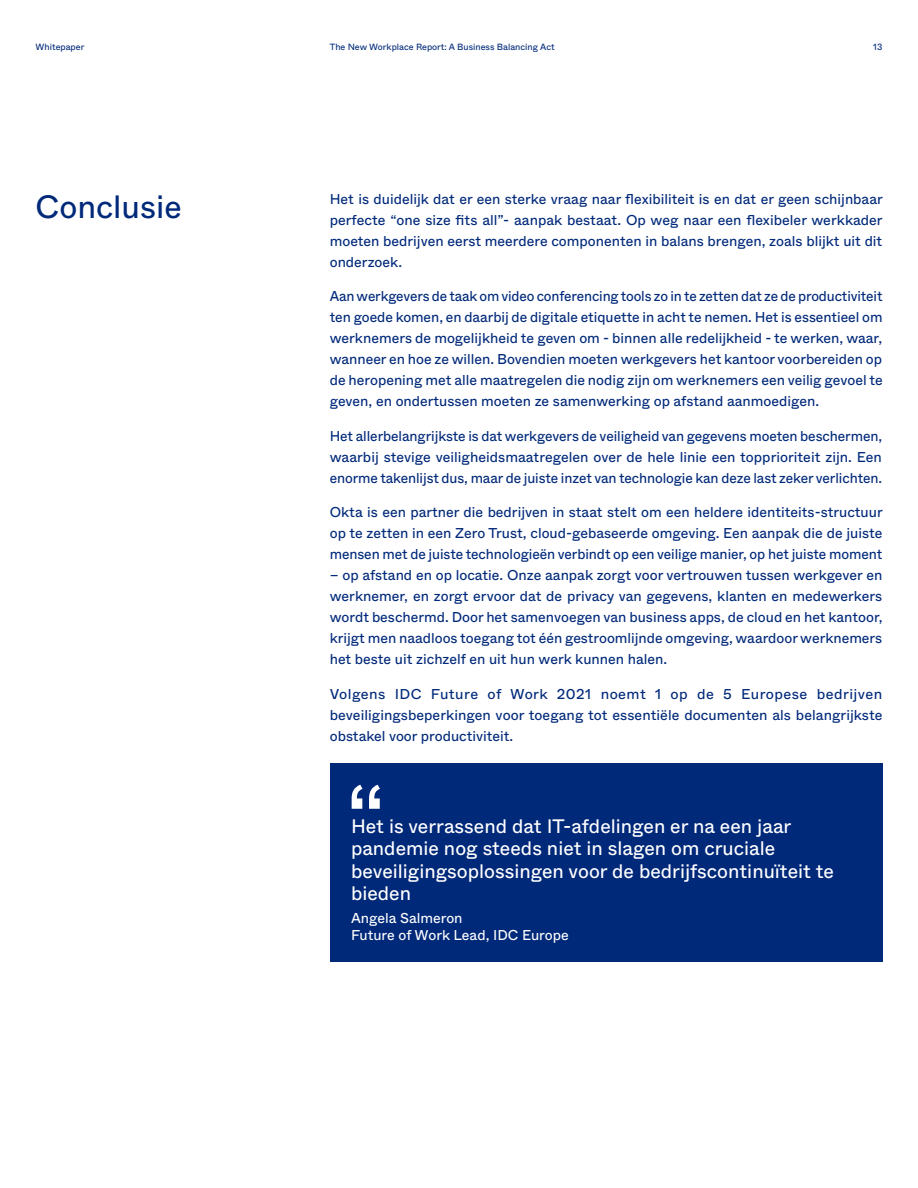
<style>
.page{position:relative;width:918px;height:1188px;background:#fff}
.page>*{position:absolute;margin:0;border:0;box-sizing:border-box;transform-origin:0 0}
.t1{font:32.25px "ABC Whyte";color:#00297a}
.t2{font:19.5px/22.5px "ABC Whyte";color:#fff}
.t3{font:14.25px/21px "ABC Whyte";color:#00297a;text-align:justify}
.t4{font:14.25px/17.1px "ABC Whyte";color:#fff}
.t5{font:9px "ABC Whyte";color:#00297a}
</style>
<div class="page">
<div style="left:330px;top:763px;width:552px;height:198px;background:#00297a"></div>
<svg style="left:352px;top:785px;width:28px;height:24px"></svg>
<p class="t5" style="left:36px;top:40px;width:50px">Whitepaper</p>
<p class="t5" style="left:330px;top:40px;width:227px">The New Workplace Report: A Business Balancing Act</p>
<p class="t5" style="left:873px;top:40px;width:11px">13</p>
<h1 class="t1" style="left:36px;top:182px;width:148px">Conclusie</h1>
<p class="t3" style="left:330px;top:187px;width:555px">Het is duidelijk dat er een sterke vraag naar flexibiliteit is en dat er geen schijnbaar perfecte “one size fits all”- aanpak bestaat. Op weg naar een flexibeler werkkader moeten bedrijven eerst meerdere componenten in balans brengen, zoals blijkt uit dit onderzoek.</p>
<p class="t3" style="left:330px;top:285px;width:554px">Aan werkgevers de taak om video conferencing tools zo in te zetten dat ze de productiviteit ten goede komen, en daarbij de digitale etiquette in acht te nemen. Het is essentieel om werknemers de mogelijkheid te geven om - binnen alle redelijkheid - te werken, waar, wanneer en hoe ze willen. Bovendien moeten werkgevers het kantoor voorbereiden op de heropening met alle maatregelen die nodig zijn om werknemers een veilig gevoel te geven, en ondertussen moeten ze samenwerking op afstand aanmoedigen.</p>
<p class="t3" style="left:330px;top:424px;width:554px">Het allerbelangrijkste is dat werkgevers de veiligheid van gegevens moeten beschermen, waarbij stevige veiligheidsmaatregelen over de hele linie een topprioriteit zijn. Een enorme takenlijst dus, maar de juiste inzet van technologie kan deze last zeker verlichten.</p>
<p class="t3" style="left:330px;top:501px;width:555px">Okta is een partner die bedrijven in staat stelt om een heldere identiteits-structuur op te zetten in een Zero Trust, cloud-gebaseerde omgeving. Een aanpak die de juiste mensen met de juiste technologieën verbindt op een veilige manier, op het juiste moment</p>
<p class="t3" style="left:330px;top:564px;width:554px">– op afstand en op locatie. Onze aanpak zorgt voor vertrouwen tussen werkgever en werknemer, en zorgt ervoor dat de privacy van gegevens, klanten en medewerkers wordt beschermd. Door het samenvoegen van business apps, de cloud en het kantoor, krijgt men naadloos toegang tot één gestroomlijnde omgeving, waardoor werknemers het beste uit zichzelf en uit hun werk kunnen halen.</p>
<p class="t3" style="left:330px;top:682px;width:554px">Volgens IDC Future of Work 2021 noemt 1 op de 5 Europese bedrijven beveiligingsbeperkingen voor toegang tot essentiële documenten als belangrijkste obstakel voor productiviteit.</p>
<h2 class="t2" style="left:351px;top:814px;width:484px">Het is verrassend dat IT-afdelingen er na een jaar pandemie nog steeds niet in slagen om cruciale beveiligingsoplossingen voor de bedrijfscontinuïteit te bieden</h2>
<p class="t4" style="left:351px;top:909px;width:219px">Angela Salmeron<br>Future of Work Lead, IDC Europe</p>
</div>
